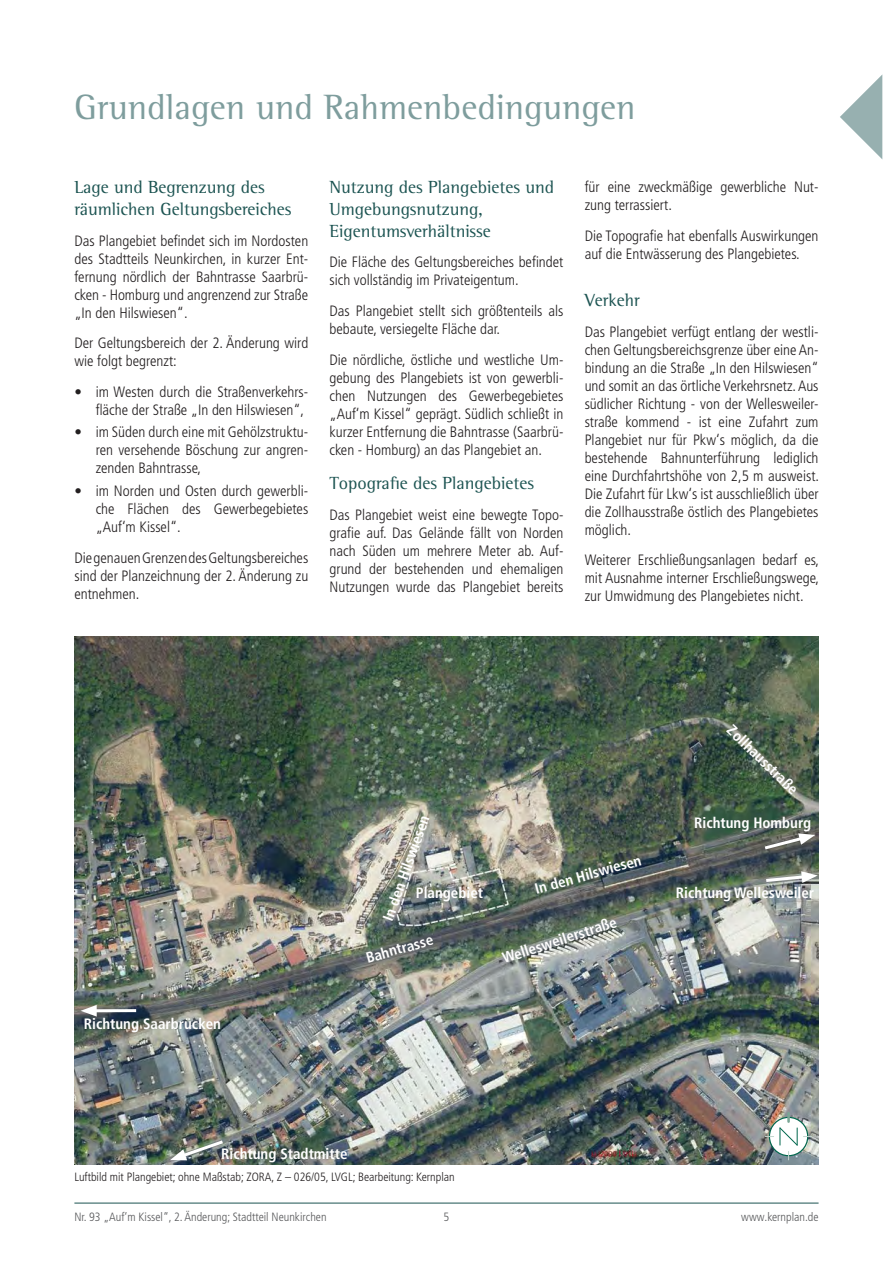
<style>
.page{position:relative;width:893px;height:1263px;background:#fff}
.page>*{position:absolute;margin:0;border:0;box-sizing:border-box;transform-origin:0 0}
.Headline{font:36px "Rotis Semi Serif Std";color:#7e9d9d}
.Subline_1{font:18px/21.6px "Rotis Semi Serif Std";color:#1b5351}
.Bodytext_rot{font:18px "Rotis Semi Serif Std";color:#1b5351}
.Bodytext{font:300 condensed 15px/18px "Frutiger LT Pro";color:#231f20;text-align:justify}
.Bodytext_rot-2{font:300 condensed 15px/18px "Frutiger LT Pro";color:#231f20}
.t1{font:700 condensed 15px "Frutiger LT Pro";color:#fff}
.Bildunterschrift{font:300 condensed 12px "Frutiger LT Pro";color:#231f20}
.t2{font:300 condensed 12px "Frutiger LT Pro";color:#57585a}
</style>
<div class="page">
<hr style="left:74px;top:1203px;width:745px;height:1px;background:#1b5351">
<svg style="left:840px;top:75px;width:42px;height:84px"></svg>
<img style="left:74px;top:637px;width:745px;height:527px">
<hr style="left:91px;top:1009px;width:45px;height:3px;background:#fff">
<svg style="left:81px;top:1005px;width:16px;height:11px"></svg>
<svg style="left:761px;top:833px;width:54px;height:19px"></svg>
<svg style="left:170px;top:1138px;width:56px;height:22px"></svg>
<svg style="left:763px;top:871px;width:55px;height:13px"></svg>
<svg style="left:765px;top:1113px;width:47px;height:47px"></svg>
<p class="Headline" style="left:74px;top:86px;width:562px">Grundlagen und Rahmenbedingungen</p>
<p class="Subline_1" style="left:74px;top:177px;width:219px">Lage und Begrenzung des räumlichen Geltungsbereiches</p>
<p class="Bodytext" style="left:74px;top:232px;width:235px">Das Plangebiet befindet sich im Nordosten des Stadtteils Neunkirchen, in kurzer Ent&shy;fernung nördlich der Bahntrasse Saarbrü&shy;cken - Homburg und angrenzend zur Straße „In den Hilswiesen“.</p>
<p class="Bodytext" style="left:74px;top:334px;width:235px">Der Geltungsbereich der 2. Änderung wird wie folgt begrenzt:</p>
<p class="Bodytext" style="left:74px;top:383px;width:235px;text-align:right">• im Westen durch die Straßenverkehrs&shy;fläche der Straße „In den Hilswiesen“,</p>
<p class="Bodytext" style="left:96px;top:423px;width:214px;text-indent:-21px">• im Süden durch eine mit Gehölzstruktu&shy;ren versehende Böschung zur angren&shy;zenden Bahntrasse,</p>
<p class="Bodytext" style="left:96px;top:482px;width:214px;text-indent:-21px">• im Norden und Osten durch gewerbli&shy;che Flächen des Gewerbegebietes „Auf‘m Kissel“.</p>
<p class="Bodytext_rot-2" style="left:74px;top:548px;width:235px;text-align:justify">Die genauen Grenzen des Geltungsbereiches sind der Planzeichnung der 2. Änderung zu entnehmen.</p>
<p class="Subline_1" style="left:330px;top:177px;width:226px">Nutzung des Plangebietes und<br>Umgebungsnutzung,<br>Eigentumsverhältnisse</p>
<p class="Bodytext_rot-2" style="left:330px;top:253px;width:235px">Die Fläche des Geltungsbereiches befindet sich vollständig im Privateigentum.</p>
<p class="Bodytext_rot-2" style="left:330px;top:302px;width:235px">Das Plangebiet stellt sich größtenteils als bebaute, versiegelte Fläche dar.</p>
<p class="Bodytext_rot-2" style="left:330px;top:351px;width:235px;text-align:justify">Die nördliche, östliche und westliche Um&shy;gebung des Plangebiets ist von gewerbli&shy;chen Nutzungen des Gewerbegebietes „Auf‘m Kissel“ geprägt. Südlich schließt in kurzer Entfernung die Bahntrasse (Saarbrü&shy;cken - Homburg) an das Plangebiet an.</p>
<p class="Bodytext_rot" style="left:330px;top:473px;width:206px">Topografie des Plangebietes</p>
<p class="Bodytext_rot-2" style="left:330px;top:506px;width:235px;text-align:justify">Das Plangebiet weist eine bewegte Topo&shy;grafie auf. Das Gelände fällt von Norden nach Süden um mehrere Meter ab. Auf&shy;grund der bestehenden und ehemaligen Nutzungen wurde das Plangebiet bereits</p>
<p class="Bodytext_rot-2" style="left:585px;top:178px;width:235px">für eine zweckmäßige gewerbliche Nut&shy;zung terrassiert.</p>
<p class="Bodytext_rot-2" style="left:585px;top:227px;width:235px">Die Topografie hat ebenfalls Auswirkungen auf die Entwässerung des Plangebietes.</p>
<p class="Subline_1" style="left:585px;top:289px;width:57px">Verkehr</p>
<p class="Bodytext" style="left:585px;top:323px;width:236px">Das Plangebiet verfügt entlang der westli&shy;chen Geltungsbereichsgrenze über eine An&shy;bindung an die Straße „In den Hilswiesen“ und somit an das örtliche Verkehrsnetz. Aus südlicher Richtung - von der Wellesweiler&shy;straße kommend - ist eine Zufahrt zum Plangebiet nur für Pkw‘s möglich, da die bestehende Bahnunterführung lediglich eine Durchfahrtshöhe von 2,5 m ausweist.<br>Die Zufahrt für Lkw‘s ist ausschließlich über die Zollhausstraße östlich des Plangebietes möglich.</p>
<p class="Bodytext" style="left:585px;top:551px;width:236px">Weiterer Erschließungsanlagen bedarf es, mit Ausnahme interner Erschließungswege, zur Umwidmung des Plangebietes nicht.</p>
<p class="t1" style="left:84px;top:1015px;width:139px">Richtung Saarbrücken</p>
<p class="t1" style="left:379px;top:917px;width:112px;rotate:-70deg">In den Hilswiesen</p>
<p class="t1" style="left:416px;top:884px;width:69px">Plangebiet</p>
<p class="t1" style="left:364px;top:949px;width:71px;rotate:-16deg">Bahntrasse</p>
<p class="t1" style="left:533px;top:881px;width:112px;rotate:-16deg">In den Hilswiesen</p>
<p class="t1" style="left:500px;top:950px;width:121px;rotate:-18deg">Wellesweilerstraße</p>
<p class="t1" style="left:736px;top:721px;width:94px;rotate:44deg">Zollhausstraße</p>
<p class="t1" style="left:694px;top:814px;width:119px">Richtung Homburg</p>
<p class="t1" style="left:676px;top:884px;width:140px">Richtung Wellesweiler</p>
<p class="t1" style="left:221px;top:1145px;width:128px">Richtung Stadtmitte</p>
<p class="Bildunterschrift" style="left:74px;top:1170px;width:382px">Luftbild mit Plangebiet; ohne Maßstab; ZORA, Z – 026/05, LVGL; Bearbeitung: Kernplan</p>
<p class="t2" style="left:74px;top:1210px;width:254px">Nr. 93 „Auf‘m Kissel“, 2. Änderung; Stadtteil Neunkirchen</p>
<p class="t2" style="left:444px;top:1210px;width:7px">5</p>
<p class="t2" style="left:741px;top:1210px;width:79px">www.kernplan.de</p>
</div>
